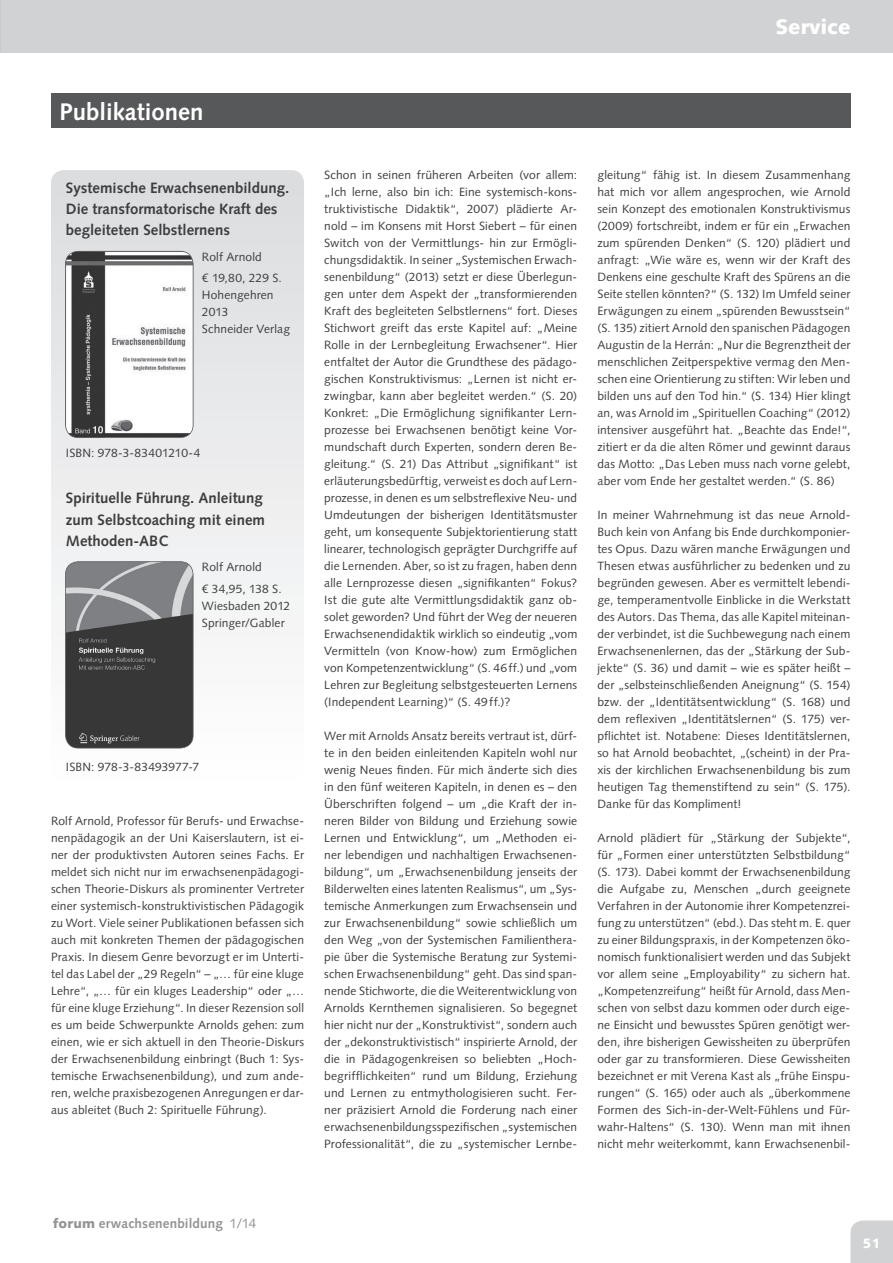
<style>
.page{position:relative;width:893px;height:1263px;background:#fff}
.page>*{position:absolute;margin:0;border:0;box-sizing:border-box;transform-origin:0 0}
.t1{font:700 24px "Syntax LT Std";color:#fff}
.t2{font:900 21px "Syntax LT Std";color:#fff}
.t3{font:700 15px/21.3px "Syntax LT Std";color:#3e3e3f}
.t4{font:700 13.5px "Syntax LT Std";letter-spacing:.01em;color:#929497}
.t5{font:900 13.5px "Syntax LT Std";color:#fff}
.t6{font:12px/17px "Syntax LT Std";letter-spacing:.01em;color:#3e3e3f;text-align:justify}
.s1{font-weight:900}
.s2{font-weight:400}
</style>
<div class="page">
<div style="left:0;top:0;width:893px;height:52px;background:#d1d2d4"></div>
<div style="left:850px;top:1220px;width:43px;height:43px;background:#d1d2d4"></div>
<div style="left:51px;top:94px;width:799px;height:34px;background:#57585a"></div>
<div style="left:51px;top:170px;width:253px;height:613px;background:linear-gradient(to bottom,#dadcde,#fdfdfd);border-radius:13px"></div>
<svg style="left:65px;top:251px;width:128px;height:187px"></svg>
<svg style="left:65px;top:561px;width:128px;height:187px;background:#575759"></svg>
<h2 class="t2" style="left:775px;top:14px;width:77px">Service</h2>
<h1 class="t1" style="left:60px;top:97px;width:146px">Publikationen</h1>
<p class="t3" style="left:66px;top:177px;width:225px">Systemische Erwachsenenbildung.<br>Die transformatorische Kraft des begleiteten Selbstlernens</p>
<p class="t6" style="left:202px;top:246px;width:81px;line-height:21.3px">Rolf Arnold<br>€ 19,80, 229 S.</p>
<p class="t6" style="left:202px;top:287px;width:90px;text-align:left">Hohengehren<br>2013<br>Schneider Verlag</p>
<p class="t6" style="left:66px;top:444px;width:136px">ISBN: 978-3-83401210-4</p>
<p class="t3" style="left:66px;top:487px;width:201px">Spirituelle Führung. Anleitung zum Selbstcoaching mit einem<br>Methoden-ABC</p>
<p class="t6" style="left:202px;top:557px;width:81px;line-height:21.3px">Rolf Arnold<br>€ 34,95, 138 S.</p>
<p class="t6" style="left:202px;top:597px;width:90px">Wiesbaden 2012<br>Springer/Gabler</p>
<p class="t6" style="left:66px;top:759px;width:135px">ISBN: 978-3-83493977-7</p>
<p class="t6" style="left:51px;top:812px;width:255px">Rolf Arnold, Professor für Berufs- und Erwachse&shy;nenpädagogik an der Uni Kaiserslautern, ist ei&shy;ner der produktivsten Autoren seines Fachs. Er meldet sich nicht nur im erwachsenenpädagogi&shy;schen Theorie-Diskurs als prominenter Vertreter einer systemisch-konstruktivistischen Pädagogik zu Wort. Viele seiner Publikationen befassen sich auch mit konkreten Themen der pädagogischen Praxis. In diesem Genre bevorzugt er im Unterti&shy;tel das Label der „29 Regeln“ – „… für eine kluge Lehre“, „… für ein kluges Leadership“ oder „… für eine kluge Erziehung“. In dieser Rezension soll es um beide Schwerpunkte Arnolds gehen: zum einen, wie er sich aktuell in den Theorie-Diskurs der Erwachsenenbildung einbringt (Buch 1: Sys&shy;temische Erwachsenenbildung), und zum ande&shy;ren, welche praxisbezogenen Anregungen er dar&shy;aus ableitet (Buch 2: Spirituelle Führung).</p>
<p class="t6" style="left:324px;top:166px;width:255px">Schon in seinen früheren Arbeiten (vor allem: „Ich lerne, also bin ich: Eine systemisch-kons&shy;truktivistische Didaktik“, 2007) plädierte Ar&shy;nold – im Konsens mit Horst Siebert – für einen Switch von der Vermittlungs- hin zur Ermögli&shy;chungsdidaktik. In seiner „Systemischen Erwach&shy;senenbildung“ (2013) setzt er diese Überlegun&shy;gen unter dem Aspekt der „transformierenden Kraft des begleiteten Selbstlernens“ fort. Dieses Stichwort greift das erste Kapitel auf: „Meine Rolle in der Lernbegleitung Erwachsener“. Hier entfaltet der Autor die Grundthese des pädago&shy;gischen Konstruktivismus: „Lernen ist nicht er&shy;zwingbar, kann aber begleitet werden.“ (S. 20)<br>Konkret: „Die Ermöglichung signifikanter Lern&shy;prozesse bei Erwachsenen benötigt keine Vor&shy;mundschaft durch Experten, sondern deren Be&shy;gleitung.“ (S. 21) Das Attribut „signifikant“ ist erläuterungsbedürftig, verweist es doch auf Lern&shy;prozesse, in denen es um selbstreflexive Neu- und Umdeutungen der bisherigen Identitätsmuster geht, um konsequente Subjektorientierung statt linearer, technologisch geprägter Durchgriffe auf die Lernenden. Aber, so ist zu fragen, haben denn alle Lernprozesse diesen „signifikanten“ Fokus?<br>Ist die gute alte Vermittlungsdidaktik ganz ob&shy;solet geworden? Und führt der Weg der neueren Erwachsenendidaktik wirklich so eindeutig „vom Vermitteln (von Know-how) zum Ermöglichen von Kompetenzentwicklung“ (S. 46 ff.) und „vom Lehren zur Begleitung selbstgesteuerten Lernens (Independent Learning)“ (S. 49 ff.)?</p>
<p class="t6" style="left:324px;top:727px;width:255px">Wer mit Arnolds Ansatz bereits vertraut ist, dürf&shy;te in den beiden einleitenden Kapiteln wohl nur wenig Neues finden. Für mich änderte sich dies in den fünf weiteren Kapiteln, in denen es – den Überschriften folgend – um „die Kraft der in&shy;neren Bilder von Bildung und Erziehung sowie Lernen und Entwicklung“, um „Methoden ei&shy;ner lebendigen und nachhaltigen Erwachsenen&shy;bildung“, um „Erwachsenenbildung jenseits der Bilderwelten eines latenten Realismus“, um „Sys&shy;temische Anmerkungen zum Erwachsensein und zur Erwachsenenbildung“ sowie schließlich um den Weg „von der Systemischen Familienthera&shy;pie über die Systemische Beratung zur Systemi&shy;schen Erwachsenenbildung“ geht. Das sind span&shy;nende Stichworte, die die Weiterentwicklung von Arnolds Kernthemen signalisieren. So begegnet hier nicht nur der „Konstruktivist“, sondern auch der „dekonstruktivistisch“ inspirierte Arnold, der die in Pädagogenkreisen so beliebten „Hoch&shy;begrifflichkeiten“ rund um Bildung, Erziehung und Lernen zu entmythologisieren sucht. Fer&shy;ner präzisiert Arnold die Forderung nach einer erwachsenenbildungsspezifischen „systemischen Professionalität“, die zu „systemischer Lernbe-</p>
<p class="t6" style="left:597px;top:166px;width:255px">gleitung“ fähig ist. In diesem Zusammenhang hat mich vor allem angesprochen, wie Arnold sein Konzept des emotionalen Konstruktivismus (2009) fortschreibt, indem er für ein „Erwachen zum spürenden Denken“ (S. 120) plädiert und anfragt: „Wie wäre es, wenn wir der Kraft des Denkens eine geschulte Kraft des Spürens an die Seite stellen könnten?“ (S. 132) Im Umfeld seiner Erwägungen zu einem „spürenden Bewusstsein“ (S. 135) zitiert Arnold den spanischen Pädagogen Augustin de la Herrán: „Nur die Begrenztheit der menschlichen Zeitperspektive vermag den Men&shy;schen eine Orientierung zu stiften: Wir leben und bilden uns auf den Tod hin.“ (S. 134) Hier klingt an, was Arnold im „Spirituellen Coaching“ (2012) intensiver ausgeführt hat. „Beachte das Ende!“, zitiert er da die alten Römer und gewinnt daraus das Motto: „Das Leben muss nach vorne gelebt, aber vom Ende her gestaltet werden.“ (S. 86)</p>
<p class="t6" style="left:597px;top:506px;width:255px">In meiner Wahrnehmung ist das neue Arnold-Buch kein von Anfang bis Ende durchkomponier&shy;tes Opus. Dazu wären manche Erwägungen und Thesen etwas ausführlicher zu bedenken und zu begründen gewesen. Aber es vermittelt lebendi&shy;ge, temperamentvolle Einblicke in die Werkstatt des Autors. Das Thema, das alle Kapitel miteinan&shy;der verbindet, ist die Suchbewegung nach einem Erwachsenenlernen, das der „Stärkung der Sub&shy;jekte“ (S. 36) und damit – wie es später heißt – der „selbsteinschließenden Aneignung“ (S. 154) bzw. der „Identitätsentwicklung“ (S. 168) und dem reflexiven „Identitätslernen“ (S. 175) ver&shy;pflichtet ist. Notabene: Dieses Identitätslernen, so hat Arnold beobachtet, „(scheint) in der Pra&shy;xis der kirchlichen Erwachsenenbildung bis zum heutigen Tag themenstiftend zu sein“ (S. 175).<br>Danke für das Kompliment!</p>
<p class="t6" style="left:597px;top:829px;width:255px">Arnold plädiert für „Stärkung der Subjekte“, für „Formen einer unterstützten Selbstbildung“ (S. 173). Dabei kommt der Erwachsenenbildung die Aufgabe zu, Menschen „durch geeignete Verfahren in der Autonomie ihrer Kompetenzrei&shy;fung zu unterstützen“ (ebd.). Das steht m. E. quer zu einer Bildungspraxis, in der Kompetenzen öko&shy;nomisch funktionalisiert werden und das Subjekt vor allem seine „Employability“ zu sichern hat. „Kompetenzreifung“ heißt für Arnold, dass Men&shy;schen von selbst dazu kommen oder durch eige&shy;ne Einsicht und bewusstes Spüren genötigt wer&shy;den, ihre bisherigen Gewissheiten zu überprüfen oder gar zu transformieren. Diese Gewissheiten bezeichnet er mit Verena Kast als „frühe Einspu&shy;rungen“ (S. 165) oder auch als „überkommene Formen des Sich-in-der-Welt-Fühlens und Für&shy;wahr-Haltens“ (S. 130). Wenn man mit ihnen nicht mehr weiterkommt, kann Erwachsenenbil-</p>
<p class="t4" style="left:53px;top:1216px;width:205px"><span class="s1">forum</span> erwachsenenbildung <span class="s2">1/14</span></p>
<p class="t5" style="left:863px;top:1235px;width:19px">51</p>
</div>
